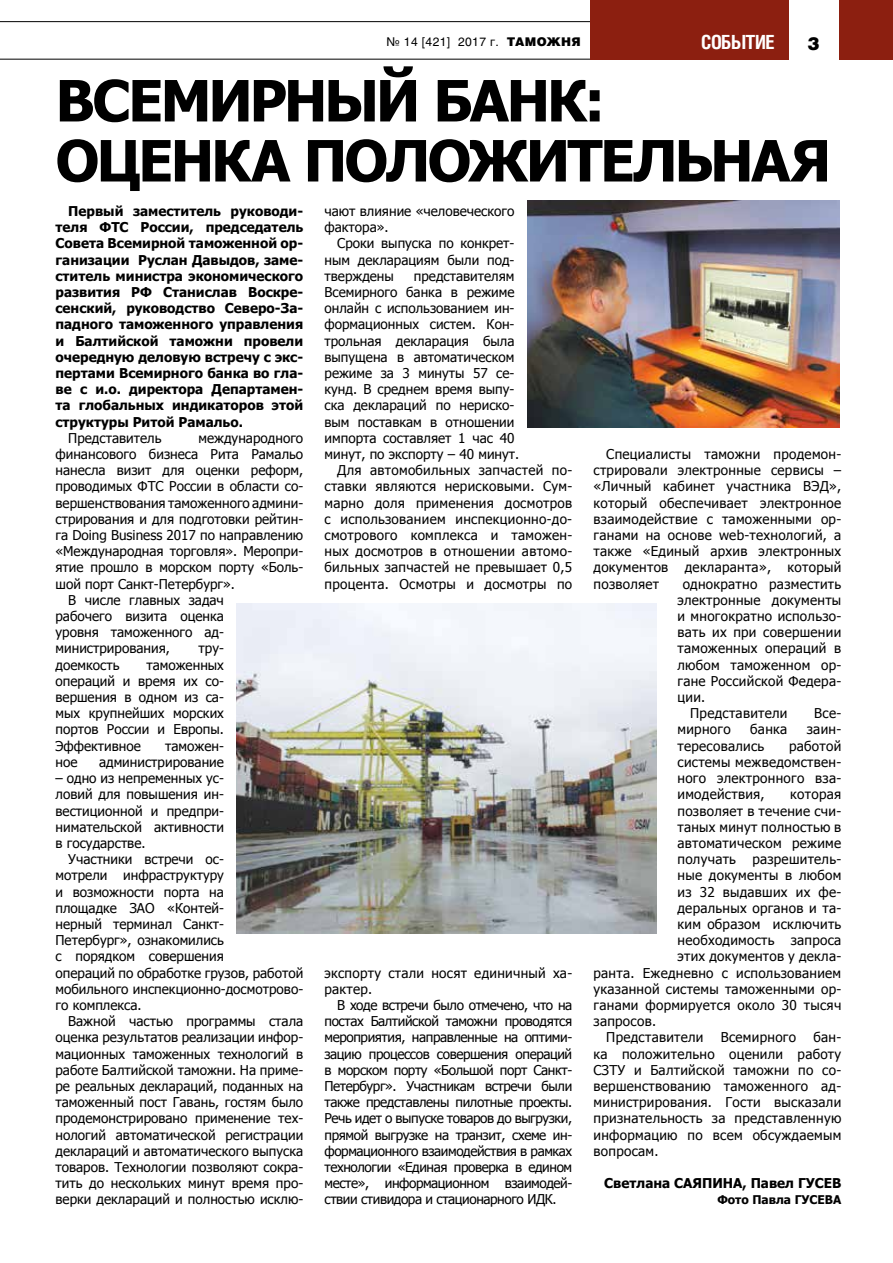
<style>
.page{position:relative;width:893px;height:1263px;background:#fff}
.page>*{position:absolute;margin:0;border:0;box-sizing:border-box;transform-origin:0 0}
.t1{font:700 57px/60px "Tahoma";letter-spacing:-.045em;color:#000}
.t2{font:700 19.5px "Helios Cond";letter-spacing:-.03em;color:#fff}
.t3{font:900 18px "Helios";color:#000}
.t4{font:13.5px/16.2px "Tahoma";color:#000;text-align:justify}
.t5{font:13.5px/16.2px "Tahoma";letter-spacing:.02em;color:#000}
.t6{font:700 13.5px/16.2px "Tahoma";color:#000;text-align:justify}
.t7{font:12px "Helios";letter-spacing:.03em;color:#000}
.t8{font:700 12px "Tahoma";color:#000}
.s1{font-weight:900}
</style>
<div class="page">
<hr style="left:0;top:21px;width:893px;height:1px;background:#000">
<hr style="left:0;top:59px;width:893px;height:1px;background:#000">
<div style="left:788px;top:0;width:51px;height:60px;background:#fff"></div>
<div style="left:590px;top:0;width:198px;height:60px;background:#8c1f10"></div>
<div style="left:839px;top:0;width:54px;height:60px;background:#8c1f10"></div>
<img style="left:527px;top:201px;width:312px;height:227px">
<img style="left:237px;top:604px;width:419px;height:329px">
<h2 class="t2" style="left:701px;top:30px;width:75px">СОБЫТИЕ</h2>
<h1 class="t1" style="left:56px;top:67px;width:777px">ВСЕМИРНЫЙ БАНК:<br>ОЦЕНКА ПОЛОЖИТЕЛЬНАЯ</h1>
<p class="t7" style="left:386px;top:34px;width:196px">№ 14 [421] 2017 г. <span class="s1">ТАМОЖНЯ</span></p>
<h3 class="t3" style="left:808px;top:32px;width:14px">3</h3>
<p class="t6" style="left:56px;top:202px;width:249px;text-indent:13px">Первый заместитель руководи&shy;теля ФТС России, председатель Совета Всемирной таможенной ор&shy;ганизации Руслан Давыдов, заме&shy;ститель министра экономического развития РФ Станислав Воскре&shy;сенский, руководство Северо-За&shy;падного таможенного управления и Балтийской таможни провели очередную деловую встречу с экс&shy;пертами Всемирного банка во гла&shy;ве с и.о. директора Департамен&shy;та глобальных индикаторов этой структуры Ритой Рамальо.</p>
<p class="t4" style="left:68px;top:429px;width:95px">Представитель</p>
<p class="t4" style="left:199px;top:429px;width:106px">международного</p>
<p class="t4" style="left:56px;top:445px;width:249px">финансового бизнеса Рита Рамальо</p>
<p class="t4" style="left:56px;top:462px;width:249px">нанесла визит для оценки реформ,</p>
<p class="t4" style="left:56px;top:478px;width:249px">проводимых ФТС России в области со-</p>
<p class="t4" style="left:56px;top:494px;width:249px">вершенствования таможенного админи-</p>
<p class="t4" style="left:56px;top:510px;width:249px">стрирования и для подготовки рейтин-</p>
<p class="t4" style="left:56px;top:526px;width:249px">га Doing Business 2017 по направлению</p>
<p class="t4" style="left:56px;top:543px;width:249px">«Международная торговля». Меропри-</p>
<p class="t4" style="left:56px;top:559px;width:249px">ятие прошло в морском порту «Боль-</p>
<p class="t4" style="left:56px;top:575px;width:181px">шой порт Санкт-Петербург».</p>
<p class="t4" style="left:68px;top:591px;width:157px">В числе главных задач</p>
<p class="t4" style="left:56px;top:607px;width:170px">рабочего визита оценка</p>
<p class="t4" style="left:56px;top:624px;width:170px">уровня таможенного ад-</p>
<p class="t4" style="left:56px;top:640px;width:116px">министрирования,</p>
<p class="t4" style="left:199px;top:640px;width:27px">тру-</p>
<p class="t4" style="left:56px;top:656px;width:65px">доемкость</p>
<p class="t4" style="left:56px;top:656px;width:170px;text-indent:91px">таможенных операций и время их со&shy;вершения в одном из са&shy;мых крупнейших морских портов России и Европы.<br>Эффективное</p>
<p class="t4" style="left:165px;top:737px;width:60px">таможен-</p>
<p class="t4" style="left:56px;top:753px;width:24px">ное</p>
<p class="t4" style="left:99px;top:753px;width:126px">администрирование</p>
<p class="t4" style="left:56px;top:769px;width:170px">– одно из непременных ус&shy;ловий для повышения ин&shy;вестиционной и предпри&shy;нимательской активности в государстве.</p>
<p class="t4" style="left:56px;top:850px;width:249px;text-align:left;text-indent:13px">Участники встречи ос-<br>мотрели инфраструктуру<br>и возможности порта на<br>площадке ЗАО «Контей-<br>нерный терминал Санкт-<br>Петербург», ознакомились<br>с порядком совершения<br>операций по обработке грузов, работой мобильного инспекционно-досмотрово&shy;го комплекса.</p>
<p class="t4" style="left:56px;top:1012px;width:249px;text-indent:13px">Важной частью программы стала оценка результатов реализации инфор&shy;мационных таможенных технологий в работе Балтийской таможни. На приме&shy;ре реальных деклараций, поданных на таможенный пост Гавань, гостям было продемонстрировано применение тех&shy;нологий автоматической регистрации деклараций и автоматического выпуска товаров. Технологии позволяют сокра&shy;тить до нескольких минут время про&shy;верки деклараций и полностью исклю-</p>
<p class="t4" style="left:325px;top:202px;width:191px">чают влияние «человеческого фактора».</p>
<p class="t4" style="left:325px;top:235px;width:191px;text-indent:13px">Сроки выпуска по конкрет&shy;ным декларациям были под&shy;тверждены</p>
<p class="t4" style="left:414px;top:267px;width:102px">представителям</p>
<p class="t4" style="left:325px;top:283px;width:191px">Всемирного банка в режиме</p>
<p class="t4" style="left:325px;top:300px;width:191px">онлайн с использованием ин-</p>
<p class="t4" style="left:325px;top:316px;width:191px">формационных систем. Кон-</p>
<p class="t4" style="left:325px;top:332px;width:191px">трольная декларация была</p>
<p class="t4" style="left:325px;top:348px;width:191px">выпущена в автоматическом</p>
<p class="t4" style="left:325px;top:364px;width:191px">режиме за 3 минуты 57 се-</p>
<p class="t4" style="left:325px;top:381px;width:191px">кунд. В среднем время выпу-</p>
<p class="t4" style="left:325px;top:397px;width:191px">ска деклараций по нериско-</p>
<p class="t4" style="left:325px;top:413px;width:191px">вым поставкам в отношении</p>
<p class="t4" style="left:325px;top:429px;width:191px">импорта составляет 1 час 40</p>
<p class="t4" style="left:325px;top:445px;width:196px">минут, по экспорту – 40 минут.</p>
<p class="t5" style="left:337px;top:462px;width:236px">Для автомобильных запчастей по-</p>
<p class="t5" style="left:325px;top:478px;width:249px">ставки являются нерисковыми. Сум-</p>
<p class="t5" style="left:325px;top:494px;width:249px">марно доля применения досмотров</p>
<p class="t5" style="left:325px;top:510px;width:249px">с использованием инспекционно-до-</p>
<p class="t5" style="left:325px;top:526px;width:249px">смотрового комплекса и таможен-</p>
<p class="t5" style="left:325px;top:543px;width:249px">ных досмотров в отношении автомо-</p>
<p class="t5" style="left:325px;top:559px;width:249px">бильных запчастей не превышает 0,5</p>
<p class="t5" style="left:325px;top:575px;width:249px">процента. Осмотры и досмотры по</p>
<p class="t5" style="left:325px;top:964px;width:249px">экспорту стали носят единичный ха&shy;рактер.</p>
<p class="t4" style="left:325px;top:996px;width:249px;text-indent:13px">В ходе встречи было отмечено, что на постах Балтийской таможни проводятся мероприятия, направленные на оптими&shy;зацию процессов совершения операций в морском порту «Большой порт Санкт-Петербург». Участникам встречи были также представлены пилотные проекты.<br>Речь идет о выпуске товаров до выгрузки, прямой выгрузке на транзит, схеме ин&shy;формационного взаимодействия в рамках технологии «Единая проверка в едином месте», информационном взаимодей&shy;ствии стивидора и стационарного ИДК.</p>
<p class="t4" style="left:594px;top:445px;width:249px;text-indent:13px">Специалисты таможни продемон&shy;стрировали электронные сервисы – «Личный кабинет участника ВЭД», который обеспечивает электронное взаимодействие с таможенными ор&shy;ганами на основе web-технологий, а также «Единый архив электронных документов декларанта», который позволяет</p>
<p class="t5" style="left:683px;top:575px;width:160px">однократно разместить</p>
<p class="t5" style="left:677px;top:591px;width:165px">электронные документы</p>
<p class="t5" style="left:677px;top:607px;width:165px">и многократно использо-</p>
<p class="t5" style="left:677px;top:624px;width:165px">вать их при совершении</p>
<p class="t5" style="left:677px;top:640px;width:165px">таможенных операций в</p>
<p class="t5" style="left:677px;top:656px;width:165px">любом таможенном ор-</p>
<p class="t5" style="left:677px;top:672px;width:165px">гане Российской Федера-</p>
<p class="t4" style="left:677px;top:688px;width:29px">ции.</p>
<p class="t5" style="left:690px;top:705px;width:99px">Представители</p>
<p class="t4" style="left:814px;top:705px;width:28px">Все-</p>
<p class="t5" style="left:677px;top:721px;width:55px">мирного</p>
<p class="t4" style="left:750px;top:721px;width:39px">банка</p>
<p class="t4" style="left:807px;top:721px;width:36px">заин-</p>
<p class="t5" style="left:677px;top:737px;width:88px">тересовались</p>
<p class="t4" style="left:677px;top:737px;width:165px;text-indent:112px">работой системы межведомствен&shy;ного электронного вза&shy;имодействия,</p>
<p class="t5" style="left:790px;top:786px;width:52px">которая</p>
<p class="t5" style="left:677px;top:802px;width:165px">позволяет в течение счи-</p>
<p class="t5" style="left:677px;top:818px;width:165px">таных минут полностью в</p>
<p class="t5" style="left:677px;top:834px;width:165px">автоматическом режиме</p>
<p class="t5" style="left:677px;top:850px;width:165px">получать разрешитель-</p>
<p class="t5" style="left:677px;top:867px;width:165px">ные документы в любом</p>
<p class="t5" style="left:677px;top:883px;width:165px">из 32 выдавших их фе-</p>
<p class="t5" style="left:677px;top:899px;width:165px">деральных органов и та-</p>
<p class="t5" style="left:677px;top:915px;width:165px">ким образом исключить</p>
<p class="t5" style="left:677px;top:931px;width:165px">необходимость запроса</p>
<p class="t5" style="left:677px;top:948px;width:165px">этих документов у декла-</p>
<p class="t5" style="left:594px;top:964px;width:249px">ранта. Ежедневно с использованием</p>
<p class="t5" style="left:594px;top:980px;width:249px">указанной системы таможенными ор-</p>
<p class="t5" style="left:594px;top:996px;width:249px">ганами формируется около 30 тысяч</p>
<p class="t5" style="left:594px;top:1012px;width:64px">запросов.</p>
<p class="t5" style="left:606px;top:1029px;width:99px">Представители</p>
<p class="t5" style="left:721px;top:1029px;width:77px">Всемирного</p>
<p class="t4" style="left:594px;top:1029px;width:249px;text-indent:220px">бан&shy;ка положительно оценили работу СЗТУ и Балтийской таможни по со&shy;вершенствованию таможенного ад&shy;министрирования. Гости высказали признательность за представленную информацию по всем обсуждаемым вопросам.</p>
<p class="t6" style="left:604px;top:1174px;width:239px">Светлана САЯПИНА, Павел ГУСЕВ</p>
<p class="t8" style="left:717px;top:1191px;width:125px">Фото Павла ГУСЕВА</p>
</div>
